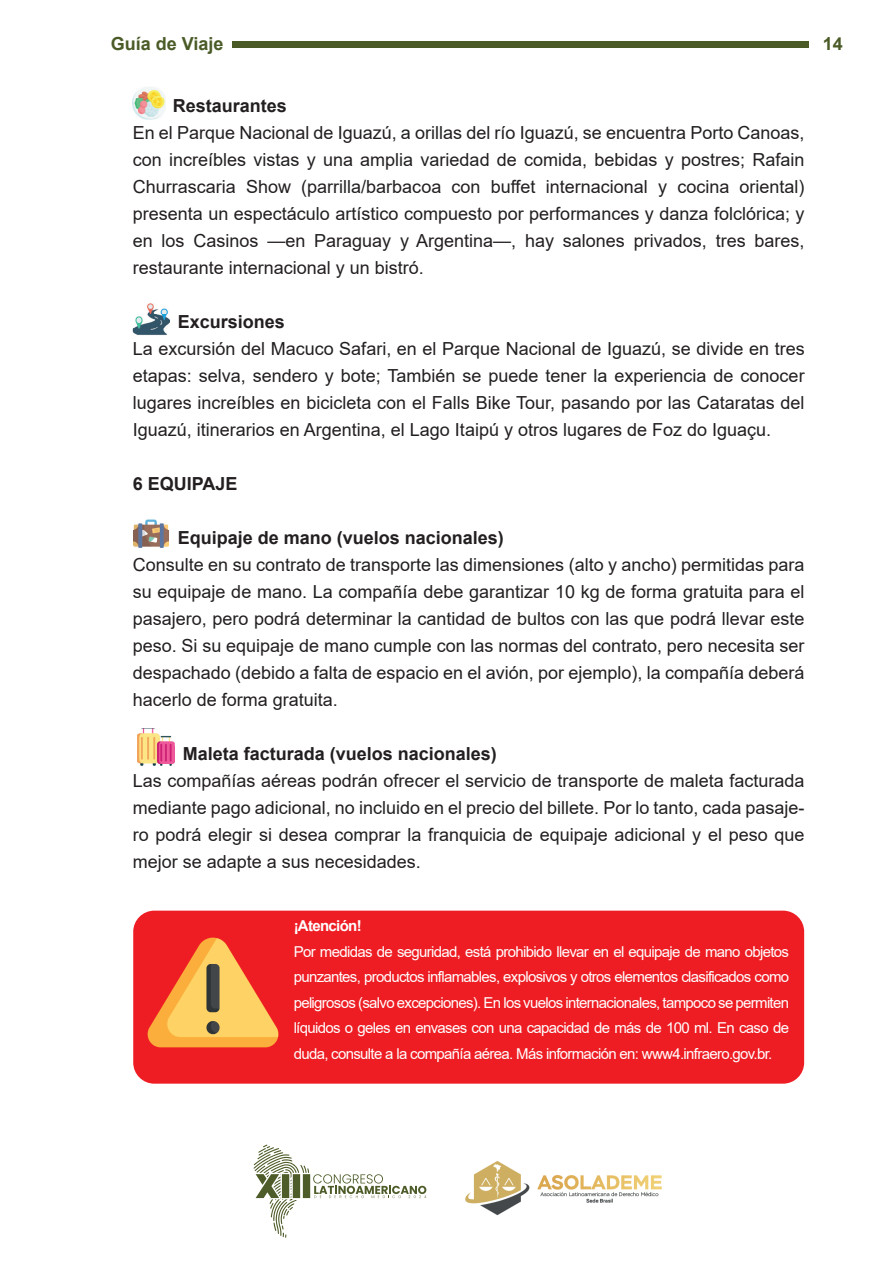
<style>
.page{position:relative;width:893px;height:1263px;background:#fff}
.page>*{position:absolute;margin:0;border:0;box-sizing:border-box;transform-origin:0 0}
.t1{font:18px/27px "Arial";color:#231f20;text-align:justify}
.t2{font:700 18px "Arial";color:#231f20}
.t3{font:700 18px "Arial";color:#4a5b27}
.t4{font:15px/25.5px "Arial";letter-spacing:-.045em;color:#fff;text-align:justify}
.t5{font:700 15px "Arial";letter-spacing:-.045em;color:#fff}
</style>
<div class="page">
<img style="left:465px;top:1083px;width:323px;height:133px">
<img style="left:133px;top:531px;width:36px;height:16px">
<div style="left:232px;top:41px;width:577px;height:6px;background:#4a5b27"></div>
<svg style="left:253px;top:1144px;width:173px;height:94px"></svg>
<div style="left:133px;top:911px;width:671px;height:173px;background:#ee1d23;border-radius:21px"></div>
<img style="left:133px;top:303px;width:35px;height:32px">
<img style="left:133px;top:315px;width:37px;height:13px">
<img style="left:133px;top:87px;width:33px;height:33px">
<img style="left:133px;top:99px;width:33px;height:13px">
<img style="left:137px;top:728px;width:38px;height:38px">
<img style="left:137px;top:747px;width:38px;height:16px">
<img style="left:134px;top:519px;width:34px;height:29px">
<img style="left:134px;top:531px;width:34px;height:16px">
<img style="left:147px;top:937px;width:132px;height:111px">
<p class="t3" style="left:111px;top:31px;width:114px">Guía de Viaje</p>
<p class="t3" style="left:823px;top:31px;width:22px">14</p>
<p class="t2" style="left:173px;top:93px;width:116px">Restaurantes</p>
<p class="t1" style="left:133px;top:119px;width:673px">En el Parque Nacional de Iguazú, a orillas del río Iguazú, se encuentra Porto Canoas, con increíbles vistas y una amplia variedad de comida, bebidas y postres; Rafain Churrascaria Show (parrilla/barbacoa con buffet internacional y cocina oriental) presenta un espectáculo artístico compuesto por performances y danza folclórica; y en los Casinos —en Paraguay y Argentina—, hay salones privados, tres bares, restaurante internacional y un bistró.</p>
<p class="t2" style="left:178px;top:309px;width:109px">Excursiones</p>
<p class="t1" style="left:133px;top:335px;width:673px">La excursión del Macuco Safari, en el Parque Nacional de Iguazú, se divide en tres etapas: selva, sendero y bote; También se puede tener la experiencia de conocer lugares increíbles en bicicleta con el Falls Bike Tour, pasando por las Cataratas del Iguazú, itinerarios en Argentina, el Lago Itaipú y otros lugares de Foz do Iguaçu.</p>
<p class="t2" style="left:133px;top:471px;width:106px">6 EQUIPAJE</p>
<p class="t2" style="left:178px;top:525px;width:328px">Equipaje de mano (vuelos nacionales)</p>
<p class="t1" style="left:133px;top:551px;width:673px">Consulte en su contrato de transporte las dimensiones (alto y ancho) permitidas para su equipaje de mano. La compañía debe garantizar 10 kg de forma gratuita para el pasajero, pero podrá determinar la cantidad de bultos con las que podrá llevar este peso. Si su equipaje de mano cumple con las normas del contrato, pero necesita ser despachado (debido a falta de espacio en el avión, por ejemplo), la compañía deberá hacerlo de forma gratuita.</p>
<p class="t2" style="left:183px;top:741px;width:316px">Maleta facturada (vuelos nacionales)</p>
<p class="t1" style="left:133px;top:767px;width:673px">Las compañías aéreas podrán ofrecer el servicio de transporte de maleta facturada mediante pago adicional, no incluido en el precio del billete. Por lo tanto, cada pasaje&shy;ro podrá elegir si desea comprar la franquicia de equipaje adicional y el peso que mejor se adapte a sus necesidades.</p>
<p class="t5" style="left:294px;top:915px;width:70px">¡Atención!</p>
<p class="t4" style="left:294px;top:939px;width:497px">Por medidas de seguridad, está prohibido llevar en el equipaje de mano objetos punzantes, productos inflamables, explosivos y otros elementos clasificados como peligrosos (salvo excepciones). En los vuelos internacionales, tampoco se permiten líquidos o geles en envases con una capacidad de más de 100 ml. En caso de duda, consulte a la compañía aérea. Más información en: www4.infraero.gov.br.</p>
</div>
